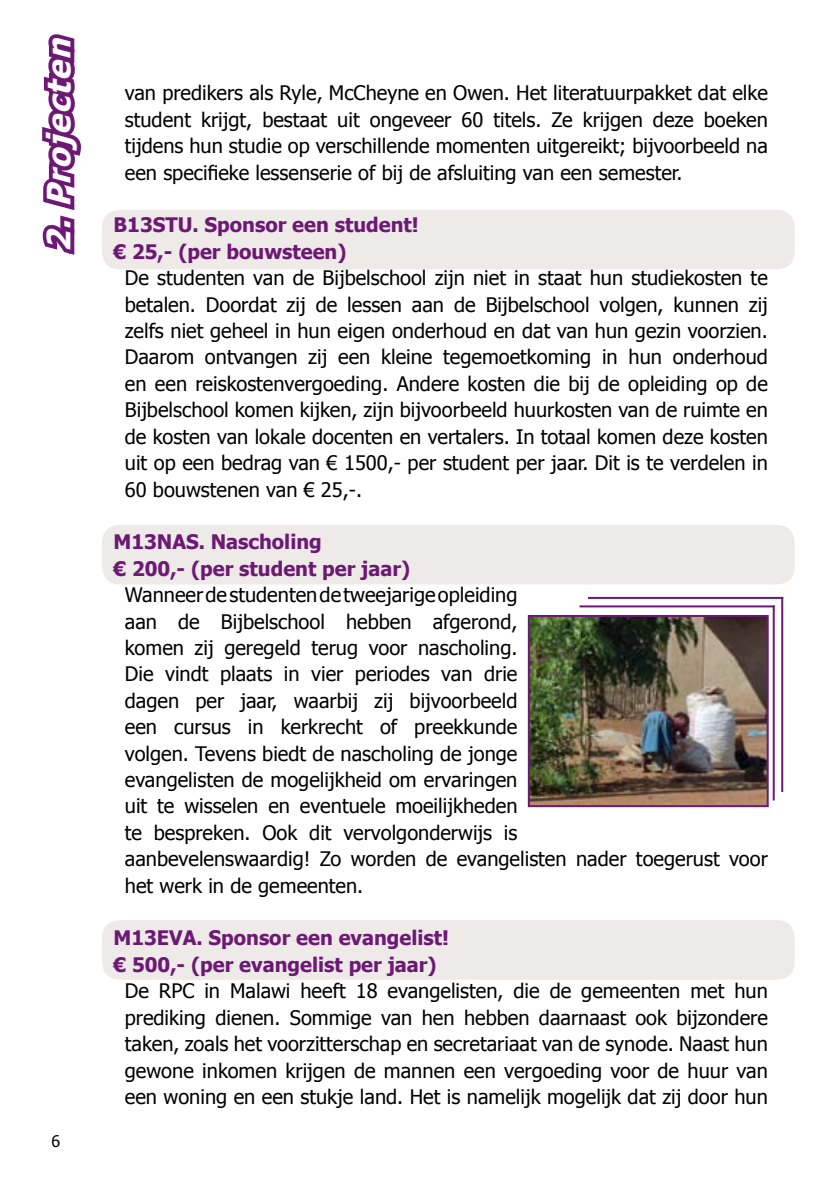
<style>
.page{position:relative;width:840px;height:1191px;background:#fff}
.page>*{position:absolute;margin:0;border:0;box-sizing:border-box;transform-origin:0 0}
.t1{font:italic 700 32px "Tahoma";color:#fff}
.t2{font:20px/26.4px "Tahoma";color:#000;text-align:justify}
.t3{font:700 20px/26.4px "Tahoma";color:#6d1874}
.t4{font:16px "Tahoma";color:#000}
</style>
<div class="page">
<div style="left:102px;top:920px;width:692px;height:59px;background:#edeae7;border-radius:17px"></div>
<div style="left:102px;top:525px;width:692px;height:59px;background:#edeae7;border-radius:17px"></div>
<div style="left:102px;top:210px;width:692px;height:59px;background:#edeae7;border-radius:17px"></div>
<svg style="left:42px;top:34px;width:39px;height:221px"></svg>
<img style="left:530px;top:618px;width:235px;height:186px">
<div style="left:527px;top:615px;width:241px;height:192px;border:2px solid #6d1874"></div>
<hr style="left:587px;top:597px;width:195px;height:2px;background:#6d1874">
<hr style="left:780px;top:597px;width:2px;height:195px;background:#6d1874">
<hr style="left:579px;top:605px;width:195px;height:2px;background:#6d1874">
<hr style="left:772px;top:605px;width:2px;height:195px;background:#6d1874">
<h1 class="t1" style="left:36px;top:252px;width:225px;rotate:-90deg">2.Projecten</h1>
<p class="t4" style="left:51px;top:1130px;width:10px">6</p>
<p class="t2" style="left:125px;top:79px;width:644px">van predikers als Ryle, McCheyne en Owen. Het literatuurpakket dat elke student krijgt, bestaat uit ongeveer 60 titels. Ze krijgen deze boeken tijdens hun studie op verschillende momenten uitgereikt; bijvoorbeeld na een specifieke lessenserie of bij de afsluiting van een semester.</p>
<p class="t3" style="left:113px;top:211px;width:306px">B13STU. Sponsor een student! € 25,- (per bouwsteen)</p>
<p class="t2" style="left:125px;top:264px;width:644px">De studenten van de Bijbelschool zijn niet in staat hun studiekosten te betalen. Doordat zij de lessen aan de Bijbelschool volgen, kunnen zij zelfs niet geheel in hun eigen onderhoud en dat van hun gezin voorzien.<br>Daarom ontvangen zij een kleine tegemoetkoming in hun onderhoud en een reiskostenvergoeding. Andere kosten die bij de opleiding op de Bijbelschool komen kijken, zijn bijvoorbeeld huurkosten van de ruimte en de kosten van lokale docenten en vertalers. In totaal komen deze kosten uit op een bedrag van € 1500,- per student per jaar. Dit is te verdelen in 60 bouwstenen van € 25,-.</p>
<p class="t3" style="left:113px;top:527px;width:298px">M13NAS. Nascholing<br>€ 200,- (per student per jaar)</p>
<p class="t2" style="left:125px;top:581px;width:644px;text-align:left">Wanneer de studenten de tweejarige opleiding<br>aan de Bijbelschool hebben afgerond,<br>komen zij geregeld terug voor nascholing.<br>Die vindt plaats in vier periodes van drie<br>dagen per jaar, waarbij zij bijvoorbeeld<br>een cursus in kerkrecht of preekkunde<br>volgen. Tevens biedt de nascholing de jonge<br>evangelisten de mogelijkheid om ervaringen<br>uit te wisselen en eventuele moeilijkheden<br>te bespreken. Ook dit vervolgonderwijs is<br>aanbevelenswaardig! Zo worden de evangelisten nader toegerust voor het werk in de gemeenten.</p>
<p class="t3" style="left:113px;top:923px;width:337px">M13EVA. Sponsor een evangelist! € 500,- (per evangelist per jaar)</p>
<p class="t2" style="left:125px;top:977px;width:644px">De RPC in Malawi heeft 18 evangelisten, die de gemeenten met hun prediking dienen. Sommige van hen hebben daarnaast ook bijzondere taken, zoals het voorzitterschap en secretariaat van de synode. Naast hun gewone inkomen krijgen de mannen een vergoeding voor de huur van een woning en een stukje land. Het is namelijk mogelijk dat zij door hun</p>
</div>
